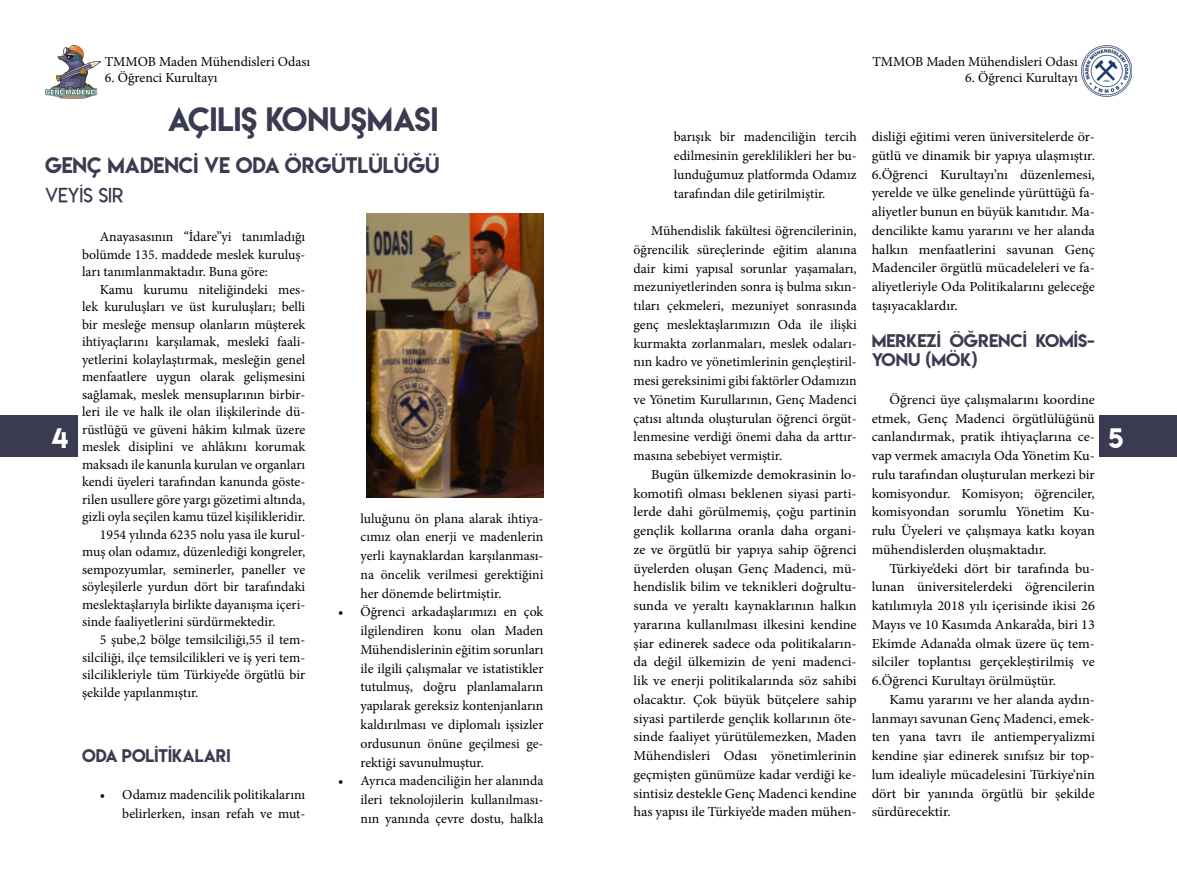
<style>
.page{position:relative;width:1177px;height:872px;background:#fff}
.page>*{position:absolute;margin:0;border:0;box-sizing:border-box;transform-origin:0 0}
.t1{font:30px "Lemon Milk";color:#3a3a51}
.t2{font:25px "Lemon Milk";color:#fff}
.t3{font:20px "Lemon Milk";color:#3a3a51}
.t4{font:20px "Lemon Milklight";color:#3a3a51}
.t5{font:16.25px/18.8px "Lemon Milk";color:#3a3a51;scale:1.04 1}
.t6{font:16.25px "Lemon Milk";color:#3a3a51}
.t7{font:13.75px/18.8px "Minion Pro";color:#000;text-align:justify}
.t8{font:13.75px/18.8px "Minion Pro";color:#000;text-align:justify;scale:1.04 1}
</style>
<div class="page">
<div style="left:0;top:415px;width:77px;height:41px;background:#3a3a51"></div>
<div style="left:1099px;top:415px;width:77px;height:41px;background:#3a3a51"></div>
<img style="left:45px;top:45px;width:55px;height:53px">
<img style="left:1081px;top:45px;width:50px;height:52px">
<img style="left:366px;top:214px;width:177px;height:284px">
<p class="t7" style="left:105px;top:52px;width:207px">TMMOB Maden Mühendisleri Odası</p>
<p class="t7" style="left:105px;top:68px;width:114px">6. Öğrenci Kurultayı</p>
<p class="t7" style="left:872px;top:52px;width:207px">TMMOB Maden Mühendisleri Odası</p>
<p class="t7" style="left:965px;top:68px;width:114px">6. Öğrenci Kurultayı</p>
<h1 class="t1" style="left:168px;top:98px;width:272px">AÇILIŞ KONUŞMASI</h1>
<h3 class="t3" style="left:45px;top:151px;width:396px">GENÇ MADENCİ ve ODA ÖRGÜTLÜLÜĞÜ</h3>
<h3 class="t4" style="left:45px;top:182px;width:80px">VEYİS SIR</h3>
<p class="t7" style="left:82px;top:228px;width:225px;line-height:17.5px;text-indent:18px">Anayasasının “İdare”yi tanımladığı bolümde 135. maddede meslek kuruluş&shy;ları tanımlanmaktadır. Buna göre:</p>
<p class="t7" style="left:100px;top:280px;width:207px">Kamu kurumu niteliğindeki mes-</p>
<p class="t7" style="left:82px;top:297px;width:225px">lek kuruluşları ve üst kuruluşları; belli</p>
<p class="t7" style="left:82px;top:315px;width:225px">bir mesleğe mensup olanların müşterek</p>
<p class="t7" style="left:82px;top:332px;width:225px">ihtiyaçlarını karşılamak, meslekî faali-</p>
<p class="t7" style="left:82px;top:350px;width:225px">yetlerini kolaylaştırmak, mesleğin genel</p>
<p class="t7" style="left:82px;top:367px;width:225px">menfaatlere uygun olarak gelişmesini</p>
<p class="t7" style="left:82px;top:385px;width:225px">sağlamak, meslek mensuplarının birbir-</p>
<p class="t7" style="left:82px;top:402px;width:225px">leri ile ve halk ile olan ilişkilerinde dü-</p>
<p class="t7" style="left:82px;top:420px;width:225px">rüstlüğü ve güveni hâkim kılmak üzere</p>
<p class="t7" style="left:82px;top:438px;width:225px">meslek disiplini ve ahlâkını korumak</p>
<p class="t7" style="left:82px;top:455px;width:225px">maksadı ile kanunla kurulan ve organları</p>
<p class="t7" style="left:82px;top:473px;width:225px">kendi üyeleri tarafından kanunda göste-</p>
<p class="t7" style="left:82px;top:490px;width:225px">rilen usullere göre yargı gözetimi altında,</p>
<p class="t7" style="left:82px;top:508px;width:225px">gizli oyla seçilen kamu tüzel kişilikleridir.</p>
<p class="t7" style="left:100px;top:525px;width:207px">1954 yılında 6235 nolu yasa ile kurul-</p>
<p class="t7" style="left:82px;top:543px;width:225px">muş olan odamız, düzenlediği kongreler,</p>
<p class="t7" style="left:82px;top:560px;width:225px">sempozyumlar, seminerler, paneller ve</p>
<p class="t7" style="left:82px;top:578px;width:225px">söyleşilerle yurdun dört bir tarafındaki</p>
<p class="t7" style="left:82px;top:595px;width:225px">meslektaşlarıyla birlikte dayanışma içeri-</p>
<p class="t7" style="left:82px;top:613px;width:195px">sinde faaliyetlerini sürdürmektedir.</p>
<p class="t7" style="left:100px;top:630px;width:207px">5 şube,2 bölge temsilciliği,55 il tem-</p>
<p class="t7" style="left:82px;top:648px;width:225px">silciliği, ilçe temsilcilikleri ve iş yeri tem-</p>
<p class="t7" style="left:82px;top:665px;width:225px">silcilikleriyle tüm Türkiye’de örgütlü bir</p>
<p class="t7" style="left:82px;top:683px;width:118px">şekilde yapılanmıştır.</p>
<p class="t8" style="left:871px;top:127px;width:216px">disliği eğitimi veren üniversitelerde ör&shy;gütlü ve dinamik bir yapıya ulaşmıştır.<br>6.Öğrenci Kurultayı’nı düzenlemesi, yerelde ve ülke genelinde yürüttüğü fa&shy;aliyetler bunun en büyük kanıtıdır. Ma&shy;dencilikte kamu yararını ve her alanda halkın menfaatlerini savunan Genç Madenciler örgütlü mücadeleleri ve fa&shy;aliyetleriyle Oda Politikalarını geleceğe taşıyacaklardır.</p>
<p class="t5" style="left:871px;top:332px;width:216px">MERKEZİ ÖĞRENCİ KOMİS-<br>YONU (MÖK)</p>
<p class="t8" style="left:871px;top:390px;width:216px;text-indent:18px">Öğrenci üye çalışmalarını koordine etmek, Genç Madenci örgütlülüğünü canlandırmak, pratik ihtiyaçlarına ce&shy;vap vermek amacıyla Oda Yönetim Ku&shy;rulu tarafından oluşturulan merkezi bir komisyondur. Komisyon; öğrenciler, komisyondan sorumlu Yönetim Ku&shy;rulu Üyeleri ve çalışmaya katkı koyan mühendislerden oluşmaktadır.</p>
<p class="t8" style="left:871px;top:559px;width:216px;text-indent:18px">Türkiye’deki dört bir tarafında bu&shy;lunan üniversitelerdeki öğrencilerin katılımıyla 2018 yılı içerisinde ikisi 26<br>Mayıs ve 10 Kasımda Ankara’da, biri 13<br>Ekimde Adana’da olmak üzere üç tem&shy;silciler toplantısı gerçekleştirilmiş ve 6.Öğrenci Kurultayı örülmüştür.</p>
<p class="t8" style="left:871px;top:690px;width:216px;text-indent:18px">Kamu yararını ve her alanda aydın&shy;lanmayı savunan Genç Madenci, emek&shy;ten yana tavrı ile antiemperyalizmi kendine şiar edinerek sınıfsız bir top&shy;lum idealiyle mücadelesini Türkiye’nin dört bir yanında örgütlü bir şekilde sürdürecektir.</p>
<p class="t7" style="left:673px;top:127px;width:184px">barışık bir madenciliğin tercih edilmesinin gereklilikleri her bu&shy;lunduğumuz platformda Odamız tarafından dile getirilmiştir.</p>
<p class="t7" style="left:633px;top:221px;width:225px;text-indent:18px">Mühendislik fakültesi öğrencilerinin, öğrencilik süreçlerinde eğitim alanına dair kimi yapısal sorunlar yaşamaları, mezuniyetlerinden sonra iş bulma sıkın&shy;tıları çekmeleri, mezuniyet sonrasında genç meslektaşlarımızın Oda ile ilişki kurmakta zorlanmaları, meslek odaları&shy;nın kadro ve yönetimlerinin gençleştiril&shy;mesi gereksinimi gibi faktörler Odamızın ve Yönetim Kurullarının, Genç Madenci çatısı altında oluşturulan öğrenci örgüt&shy;lenmesine verdiği önemi daha da arttır&shy;masına sebebiyet vermiştir.</p>
<p class="t8" style="left:633px;top:465px;width:216px;text-indent:18px">Bugün ülkemizde demokrasinin lo&shy;komotifi olması beklenen siyasi parti&shy;lerde dahi görülmemiş, çoğu partinin gençlik kollarına oranla daha organi&shy;ze ve örgütlü bir yapıya sahip öğrenci üyelerden oluşan Genç Madenci, mü&shy;hendislik bilim ve teknikleri doğrultu&shy;sunda ve yeraltı kaynaklarının halkın yararına kullanılması ilkesini kendine şiar edinerek sadece oda politikaların&shy;da değil ülkemizin de yeni madenci&shy;lik ve enerji politikalarında söz sahibi olacaktır. Çok büyük bütçelere sahip siyasi partilerde gençlik kollarının öte&shy;sinde faaliyet yürütülemezken, Maden Mühendisleri Odası yönetimlerinin geçmişten günümüze kadar verdiği ke&shy;sintisiz destekle Genç Madenci kendine has yapısı ile Türkiye’de maden mühen-</p>
<h2 class="t2" style="left:51px;top:420px;width:19px">4</h2>
<h2 class="t2" style="left:1108px;top:420px;width:16px">5</h2>
<p class="t7" style="left:360px;top:509px;width:184px">luluğunu ön plana alarak ihtiya&shy;cımız olan enerji ve madenlerin yerli kaynaklardan karşılanması&shy;na öncelik verilmesi gerektiğini her dönemde belirtmiştir.</p>
<p class="t7" style="left:360px;top:602px;width:184px;text-indent:-22px">• Öğrenci arkadaşlarımızı en çok ilgilendiren konu olan Maden Mühendislerinin eğitim sorunları ile ilgili çalışmalar ve istatistikler tutulmuş, doğru planlamaların yapılarak gereksiz kontenjanların kaldırılması ve diplomalı işsizler ordusunun önüne geçilmesi ge&shy;rektiği savunulmuştur.</p>
<p class="t7" style="left:360px;top:771px;width:184px;text-indent:-22px">• Ayrıca madenciliğin her alanında ileri teknolojilerin kullanılması&shy;nın yanında çevre dostu, halkla</p>
<p class="t6" style="left:82px;top:744px;width:150px">ODA POLİTİKALARI</p>
<p class="t7" style="left:100px;top:785px;width:207px;text-align:right">• Odamız madencilik politikalarını belirlerken, insan refah ve mut-</p>
</div>
